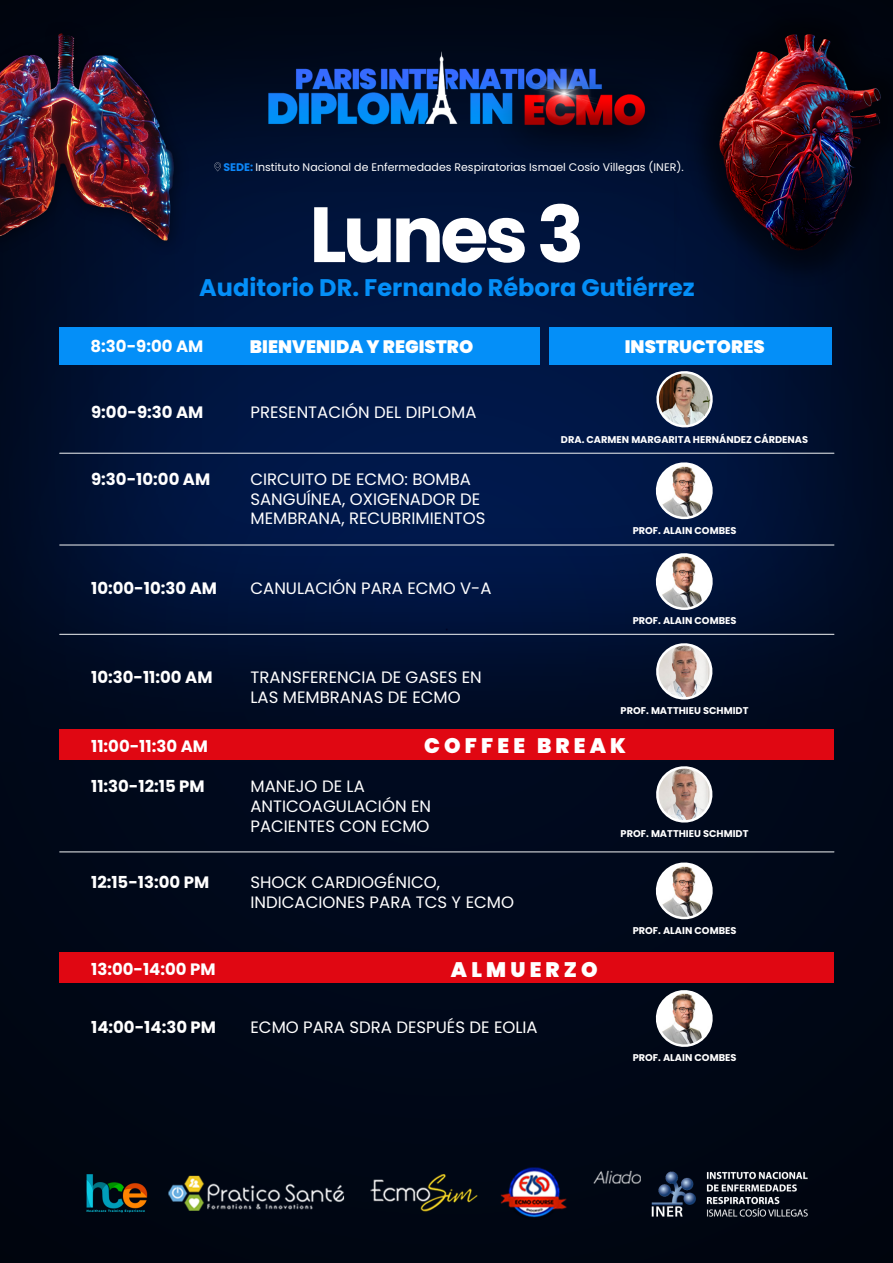
<style>
.page{position:relative;width:893px;height:1263px;background:#fff}
.page>*{position:absolute;margin:0;border:0;box-sizing:border-box;transform-origin:0 0}
.t1{font:700 78.15px "Poppins";letter-spacing:-.05em;color:#fff}
.t2{font:700 24px "Poppins";color:#048ff8}
.t3{font:900 21px "Poppins";letter-spacing:.2em;color:#fff}
.t4{font:900 18px "Poppins";letter-spacing:.005em;color:#fff}
.t5{font:16.5px/19.8px "Poppins";color:#fff}
.t6{font:700 16.5px "Poppins";color:#fff}
.t7{font:10.95px "Poppins";color:#fff}
.t8{font:700 9.75px "Poppins";color:#fff}
.s1{font-weight:700;color:#0d87f8}
</style>
<div class="page">
<img style="left:0;top:0;width:893px;height:1263px">
<div style="left:60px;top:328px;width:480px;height:37px;background:#048ff8"></div>
<div style="left:549px;top:328px;width:282px;height:37px;background:#048ff8"></div>
<img style="left:0;top:21px;width:191px;height:248px">
<img style="left:674px;top:0;width:219px;height:303px">
<svg style="left:214px;top:162px;width:7px;height:9px"></svg>
<hr style="left:60px;top:453px;width:774px;height:1px;background:#f1f3f4">
<svg style="left:653px;top:367px;width:63px;height:64px"></svg>
<img style="left:655px;top:374px;width:59px;height:54px">
<hr style="left:60px;top:545px;width:774px;height:1px;background:#f1f3f4">
<hr style="left:60px;top:851px;width:774px;height:1px;background:#f1f3f4">
<div style="left:60px;top:729px;width:774px;height:30px;background:#e00712"></div>
<div style="left:60px;top:953px;width:774px;height:30px;background:#e00712"></div>
<svg style="left:652px;top:459px;width:64px;height:64px"></svg>
<img style="left:655px;top:465px;width:59px;height:55px">
<hr style="left:60px;top:634px;width:774px;height:1px;background:#f1f3f4">
<svg style="left:652px;top:639px;width:64px;height:64px"></svg>
<img style="left:655px;top:646px;width:58px;height:54px">
<svg style="left:652px;top:762px;width:64px;height:64px"></svg>
<img style="left:655px;top:769px;width:58px;height:54px">
<svg style="left:652px;top:549px;width:64px;height:65px"></svg>
<img style="left:655px;top:556px;width:59px;height:55px">
<svg style="left:652px;top:859px;width:64px;height:64px"></svg>
<img style="left:655px;top:865px;width:59px;height:55px">
<svg style="left:652px;top:986px;width:64px;height:65px"></svg>
<img style="left:655px;top:992px;width:59px;height:56px">
<p class="t7" style="left:223px;top:160px;width:462px"><span class="s1">SEDE:</span> Instituto Nacional de Enfermedades Respiratorias Ismael Cosío Villegas (INER).</p>
<h1 class="t1" style="left:309px;top:189px;width:276px">Lunes 3</h1>
<h2 class="t2" style="left:199px;top:274px;width:497px">Auditorio DR. Fernando Rébora Gutiérrez</h2>
<p class="t6" style="left:91px;top:336px;width:114px">8:30-9:00 AM</p>
<p class="t4" style="left:250px;top:336px;width:225px">BIENVENIDA Y REGISTRO</p>
<p class="t4" style="left:625px;top:337px;width:141px">INSTRUCTORES</p>
<p class="t6" style="left:91px;top:402px;width:114px">9:00-9:30 AM</p>
<p class="t5" style="left:250px;top:402px;width:227px">PRESENTACIÓN DEL DIPLOMA</p>
<p class="t6" style="left:91px;top:469px;width:121px">9:30-10:00 AM</p>
<p class="t5" style="left:250px;top:469px;width:237px">CIRCUITO DE ECMO: BOMBA<br>SANGUÍNEA, OXIGENADOR DE<br>MEMBRANA, RECUBRIMIENTOS</p>
<p class="t6" style="left:91px;top:578px;width:127px">10:00-10:30 AM</p>
<p class="t5" style="left:250px;top:578px;width:242px">CANULACIÓN PARA ECMO V-A</p>
<p class="t6" style="left:91px;top:668px;width:123px">10:30-11:00 AM</p>
<p class="t5" style="left:250px;top:668px;width:233px">TRANSFERENCIA DE GASES EN<br>LAS MEMBRANAS DE ECMO</p>
<p class="t8" style="left:561px;top:434px;width:249px">DRA. CARMEN MARGARITA HERNÁNDEZ CÁRDENAS</p>
<p class="t8" style="left:633px;top:524px;width:105px">PROF. ALAIN COMBES</p>
<p class="t8" style="left:633px;top:615px;width:105px">PROF. ALAIN COMBES</p>
<p class="t8" style="left:621px;top:705px;width:129px">PROF. MATTHIEU SCHMIDT</p>
<p class="t6" style="left:91px;top:736px;width:118px">11:00-11:30 AM</p>
<p class="t3" style="left:424px;top:733px;width:203px">COFFEE BREAK</p>
<p class="t6" style="left:91px;top:777px;width:115px">11:30-12:15 PM</p>
<p class="t5" style="left:250px;top:776px;width:182px">MANEJO DE LA<br>ANTICOAGULACIÓN EN<br>PACIENTES CON ECMO</p>
<p class="t6" style="left:91px;top:872px;width:120px">12:15-13:00 PM</p>
<p class="t5" style="left:250px;top:872px;width:265px">SHOCK CARDIOGÉNICO,<br>INDICACIONES PARA TCS Y ECMO</p>
<p class="t6" style="left:91px;top:960px;width:126px">13:00-14:00 PM</p>
<p class="t3" style="left:451px;top:957px;width:148px">ALMUERZO</p>
<p class="t6" style="left:91px;top:1018px;width:126px">14:00-14:30 PM</p>
<p class="t5" style="left:250px;top:1018px;width:289px">ECMO PARA SDRA DESPUÉS DE EOLIA</p>
<p class="t8" style="left:621px;top:828px;width:129px">PROF. MATTHIEU SCHMIDT</p>
<p class="t8" style="left:633px;top:924px;width:105px">PROF. ALAIN COMBES</p>
<p class="t8" style="left:633px;top:1052px;width:105px">PROF. ALAIN COMBES</p>
</div>
